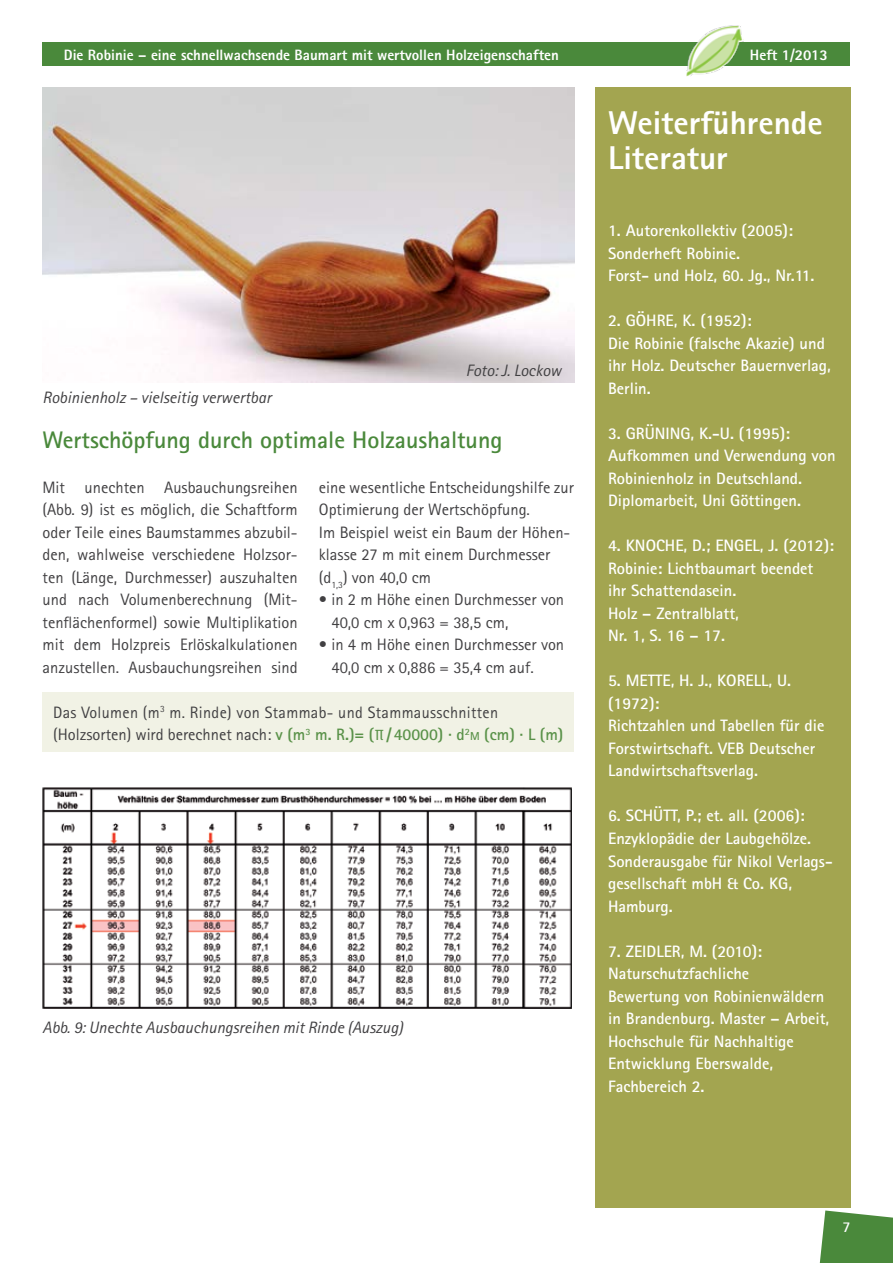
<style>
.page{position:relative;width:893px;height:1263px;background:#fff}
.page>*{position:absolute;margin:0;border:0;box-sizing:border-box;transform-origin:0 0}
.t1{font:800 33px/34.5px "Rotis Sans Serif";color:#fff}
.t2{font:700 24px "Rotis Sans Serif";color:#4a893b}
.t3{font:700 16.5px/22.5px "Rotis Sans Serif";color:#fff}
.t4{font:16.5px/22.5px "Rotis Sans Serif";color:#414042}
.t5{font:16.5px/22.5px "Rotis Sans Serif";letter-spacing:.02em;color:#414042}
.t6{font:italic 16.5px "Rotis Sans Serif";color:#414042}
.t7{font:800 15px "Rotis Sans Serif";color:#fff}
.t8{font:700 15px "Rotis Sans Serif";color:#fff}
.s1{font-weight:700;color:#5a9249}
.s2{font-family:"Suzuki";font-size:14.55px;color:#5a9249}
.s3{font-weight:700;font-size:11.55px;color:#5a9249}
</style>
<div class="page">
<svg style="left:820px;top:1210px;width:73px;height:53px;background:#5d954f"></svg>
<div style="left:43px;top:43px;width:807px;height:23px;background:#4a893b"></div>
<img style="left:686px;top:26px;width:58px;height:51px">
<div style="left:43px;top:692px;width:531px;height:60px;background:#f1f2e5"></div>
<img style="left:42px;top:787px;width:530px;height:221px">
<img style="left:43px;top:87px;width:531px;height:296px">
<div style="left:595px;top:87px;width:255px;height:1121px;background:#a3a550"></div>
<p class="t7" style="left:64px;top:45px;width:497px">Die Robinie – eine schnellwachsende Baumart mit wertvollen Holzeigenschaften</p>
<p class="t7" style="left:750px;top:45px;width:79px">Heft 1/2013</p>
<p class="t6" style="left:43px;top:387px;width:230px">Robinienholz – vielseitig verwertbar</p>
<p class="t6" style="left:466px;top:360px;width:97px">Foto: J. Lockow</p>
<h2 class="t2" style="left:43px;top:424px;width:462px">Wertschöpfung durch optimale Holzaushaltung</h2>
<p class="t4" style="left:319px;top:476px;width:257px">eine wesentliche Entscheidungshilfe zur<br>Optimierung der Wertschöpfung.<br>Im Beispiel weist ein Baum der Höhen&shy;klasse 27 m mit einem Durchmesser (d<sub>1,3</sub>) von 40,0 cm</p>
<p class="t4" style="left:331px;top:588px;width:234px;text-indent:-13px">• in 2 m Höhe einen Durchmesser von<br>40,0 cm x 0,963 = 38,5 cm,</p>
<p class="t4" style="left:331px;top:633px;width:234px;text-indent:-13px">• in 4 m Höhe einen Durchmesser von<br>40,0 cm x 0,886 = 35,4 cm auf.</p>
<p class="t4" style="left:43px;top:476px;width:257px;text-align:justify">Mit unechten Ausbauchungsreihen (Abb. 9) ist es möglich, die Schaftform oder Teile eines Baumstammes abzubil&shy;den, wahlweise verschiedene Holzsor&shy;ten (Länge, Durchmesser) auszuhalten und nach Volumenberechnung (Mit&shy;tenflächenformel) sowie Multiplikation mit dem Holzpreis Erlöskalkulationen anzustellen. Ausbauchungsreihen sind</p>
<p class="t5" style="left:53px;top:701px;width:512px">Das Volumen (m<sup>3</sup> m. Rinde) von Stammab- und Stammausschnitten (Holzsorten) wird berechnet nach: <span class="s1">v (m</span><sup>3</sup> <span class="s1">m. R.)= (</span><span class="s2">∏</span><span class="s1">/40000) · d</span><sup>2</sup><span class="s3">m</span> <span class="s1">(cm) · L (m)</span></p>
<p class="t6" style="left:43px;top:1017px;width:362px">Abb. 9: Unechte Ausbauchungsreihen mit Rinde (Auszug)</p>
<h1 class="t1" style="left:608px;top:105px;width:216px">Weiterführende<br>Literatur</h1>
<p class="t3" style="left:608px;top:219px;width:208px">1. Autorenkollektiv (2005):<br>Sonderheft Robinie.<br>Forst- und Holz, 60. Jg., Nr.11.</p>
<p class="t3" style="left:608px;top:309px;width:224px">2. GÖHRE, K. (1952):<br>Die Robinie (falsche Akazie) und ihr Holz. Deutscher Bauernverlag,<br>Berlin.</p>
<p class="t3" style="left:608px;top:422px;width:229px">3. GRÜNING, K.-U. (1995):<br>Aufkommen und Verwendung von<br>Robinienholz in Deutschland.<br>Diplomarbeit, Uni Göttingen.</p>
<p class="t3" style="left:608px;top:534px;width:228px">4. KNOCHE, D.; ENGEL, J. (2012):<br>Robinie: Lichtbaumart beendet ihr Schattendasein.<br>Holz – Zentralblatt,<br>Nr. 1, S. 16 – 17.</p>
<p class="t3" style="left:608px;top:669px;width:218px">5. METTE, H. J., KORELL, U. (1972):<br>Richtzahlen und Tabellen für die<br>Forstwirtschaft. VEB Deutscher<br>Landwirtschaftsverlag.</p>
<p class="t3" style="left:608px;top:804px;width:226px">6. SCHÜTT, P.; et. all. (2006):<br>Enzyklopädie der Laubgehölze.<br>Sonderausgabe für Nikol Verlags&shy;gesellschaft mbH &amp; Co. KG,<br>Hamburg.</p>
<p class="t3" style="left:608px;top:939px;width:223px">7. ZEIDLER, M. (2010):<br>Naturschutzfachliche<br>Bewertung von Robinienwäldern in Brandenburg. Master – Arbeit,<br>Hochschule für Nachhaltige<br>Entwicklung Eberswalde,<br>Fachbereich 2.</p>
<p class="t8" style="left:842px;top:1218px;width:10px">7</p>
</div>
